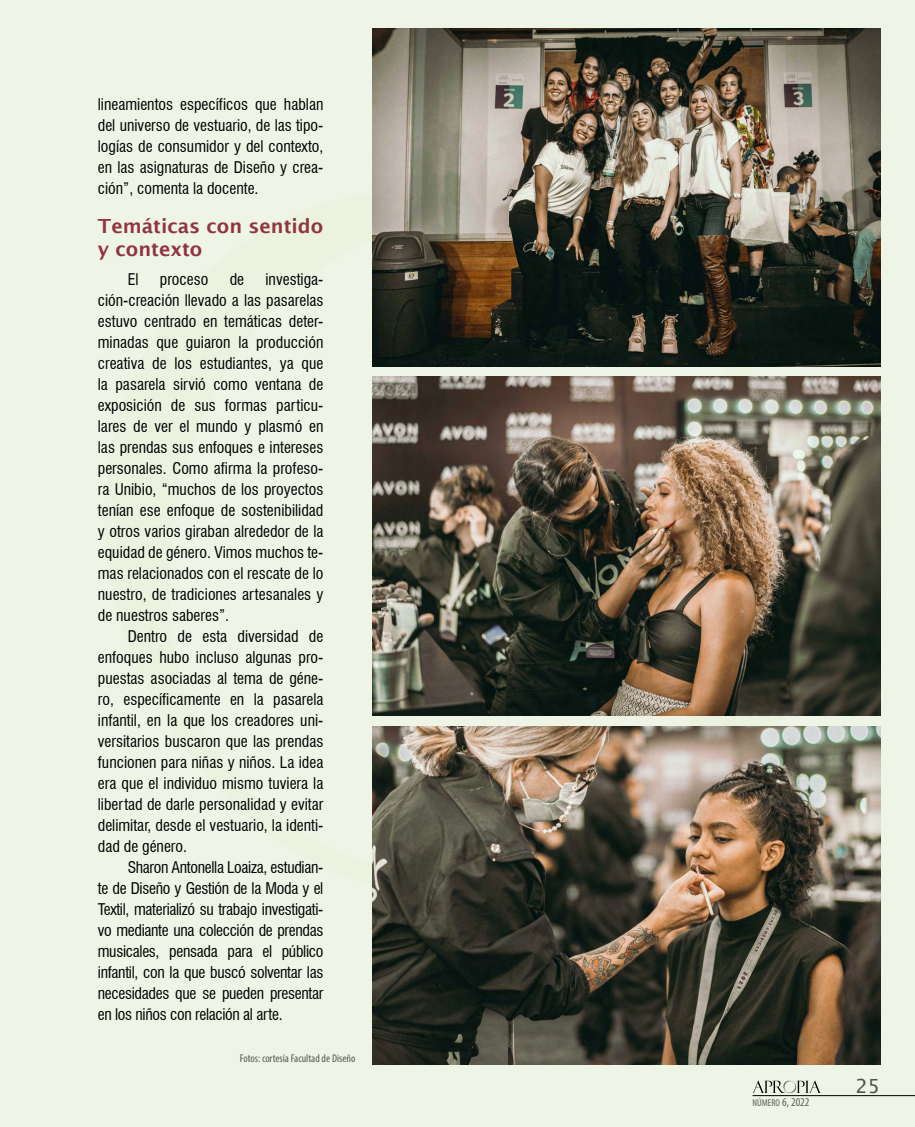
<style>
.page{position:relative;width:915px;height:1127px;background:#fff}
.page>*{position:absolute;margin:0;border:0;box-sizing:border-box;transform-origin:0 0}
.t1{font:600 19.5px/22.5px "Lucida Sans";color:#903441}
.t2{font:19.5px "Lucida Sans";color:#575756}
.t3{font:condensed 15.75px/21px "Swiss 721 BT";color:#000;text-align:justify}
.t4{font:condensed 11.25px "Myriad Pro";color:#575756}
.t5{font:condensed 10.05px "Myriad Pro";color:#646363}
.s1{font-size:12px}
</style>
<div class="page">
<div style="left:0;top:0;width:914px;height:1127px;background:#eff5e6"></div>
<img style="left:373px;top:28px;width:507px;height:338px">
<img style="left:373px;top:377px;width:507px;height:338px">
<img style="left:373px;top:726px;width:507px;height:339px">
<p class="t3" style="left:98px;top:94px;width:227px">lineamientos específicos que hablan del universo de vestuario, de las tipo&shy;logías de consumidor y del contexto, en las asignaturas de Diseño y crea&shy;ción”, comenta la docente.</p>
<p class="t1" style="left:98px;top:215px;width:227px">Temáticas con sentido y contexto</p>
<p class="t3" style="left:128px;top:269px;width:12px">El</p>
<p class="t3" style="left:160px;top:269px;width:50px">proceso</p>
<p class="t3" style="left:230px;top:269px;width:16px">de</p>
<p class="t3" style="left:98px;top:269px;width:227px;text-indent:167px">investiga&shy;ción-creación llevado a las pasarelas estuvo centrado en temáticas deter&shy;minadas que guiaron la producción creativa de los estudiantes, ya que la pasarela sirvió como ventana de exposición de sus formas particu&shy;lares de ver el mundo y plasmó en las prendas sus enfoques e intereses personales. Como afirma la profeso&shy;ra Unibio, “muchos de los proyectos tenían ese enfoque de sostenibilidad y otros varios giraban alrededor de la equidad de género. Vimos muchos te&shy;mas relacionados con el rescate de lo nuestro, de tradiciones artesanales y de nuestros saberes”.</p>
<p class="t3" style="left:98px;top:626px;width:227px;text-indent:30px">Dentro de esta diversidad de enfoques hubo incluso algunas pro&shy;puestas asociadas al tema de géne&shy;ro, específicamente en la pasarela infantil, en la que los creadores uni&shy;versitarios buscaron que las prendas funcionen para niñas y niños. La idea era que el individuo mismo tuviera la libertad de darle personalidad y evitar delimitar, desde el vestuario, la identi&shy;dad de género.</p>
<p class="t3" style="left:98px;top:857px;width:227px;text-indent:30px">Sharon Antonella Loaiza, estudian&shy;te de Diseño y Gestión de la Moda y el Textil, materializó su trabajo investigati&shy;vo mediante una colección de prendas musicales, pensada para el público infantil, con la que buscó solventar las necesidades que se pueden presentar en los niños con relación al arte.</p>
<p class="t4" style="left:240px;top:1052px;width:117px">Fotos: cortesía Facultad de Diseño</p>
<p class="t5" style="left:752px;top:1097px;width:58px">NÚMERO <span class="s1">6, 2022</span></p>
<p class="t2" style="left:855px;top:1074px;width:26px">25</p>
</div>
